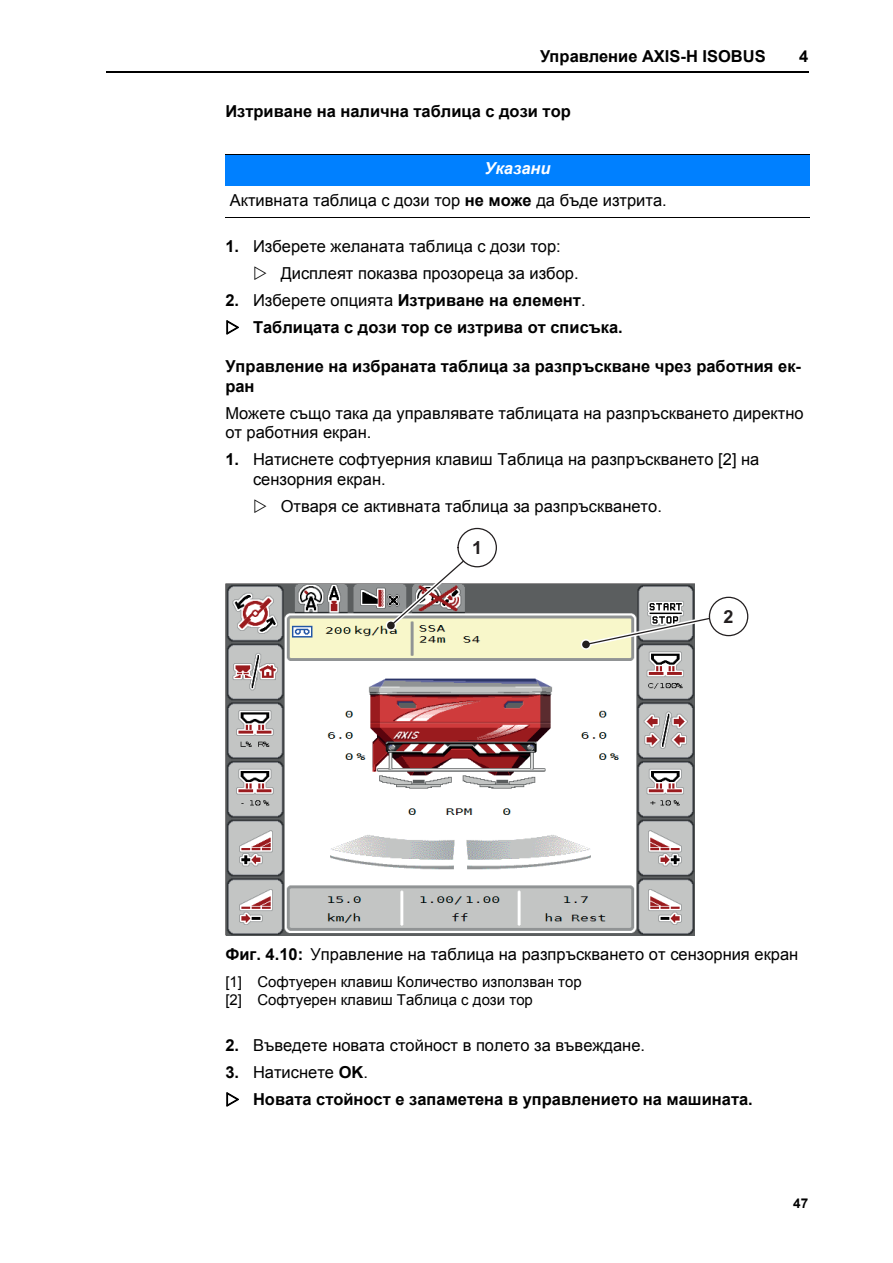
<style>
.page{position:relative;width:893px;height:1263px;background:#fff}
.page>*{position:absolute;margin:0;border:0;box-sizing:border-box;transform-origin:0 0}
.t1{font:700 18px "Arial";color:#231f20}
.t2{font:16.5px/19.5px "Arial";color:#000}
.t3{font:700 16.5px/27px "Arial";color:#000}
.t4{font:15px/18px "Arial";color:#000}
.t5{font:700 13.5px "Arial";color:#000}
.s1{font-weight:700;font-style:italic;color:#fff}
.s2{font-weight:700}
.s3{font-weight:400}
</style>
<div class="page">
<hr style="left:106px;top:72px;width:702px;height:1px;background:#000">
<div style="left:225px;top:154px;width:584px;height:32px;background:#0080ff"></div>
<hr style="left:225px;top:154px;width:584px;height:1px;background:#000">
<hr style="left:225px;top:217px;width:584px;height:1px;background:#000">
<img style="left:226px;top:584px;width:468px;height:351px">
<div style="left:439px;top:730px;width:37px;height:9px;background:#9a1b1e"></div>
<svg style="left:385px;top:555px;width:86px;height:76px"></svg>
<div style="left:458px;top:528px;width:38px;height:39px;background:#fff;border-radius:50%"></div>
<div style="left:457px;top:528px;width:40px;height:39px;border:1px solid #231f20;border-radius:50%"></div>
<svg style="left:580px;top:609px;width:155px;height:41px"></svg>
<svg style="left:581px;top:640px;width:9px;height:9px"></svg>
<div style="left:709px;top:597px;width:38px;height:39px;background:#fff;border-radius:50%"></div>
<div style="left:708px;top:597px;width:40px;height:39px;border:1px solid #231f20;border-radius:50%"></div>
<p class="t3" style="left:540px;top:43px;width:227px">Управление AXIS-H ISOBUS</p>
<p class="t3" style="left:225px;top:98px;width:347px">Изтриване на налична таблица с дози тор</p>
<p class="t2" style="left:230px;top:153px;width:438px;line-height:31.5px;text-indent:255px"><span class="s1">Указани<br></span>Активната таблица с дози тор <span class="s2">не може</span> да бъде изтрита.</p>
<p class="t3" style="left:799px;top:43px;width:11px">4</p>
<p class="t2" style="left:281px;top:233px;width:299px;line-height:27px;text-indent:-55px"><span class="s2">1.</span> Изберете желаната таблица с дози тор:<br>Дисплеят показва прозореца за избор.</p>
<p class="t3" style="left:253px;top:287px;width:371px;text-indent:-28px">2. <span class="s3">Изберете опцията</span> Изтриване на елемент<span class="s3">.<br></span>Таблицата с дози тор се изтрива от списъка.</p>
<p class="t3" style="left:225px;top:357px;width:577px;line-height:19.5px">Управление на избраната таблица за разпръскване чрез работния ек&shy;ран</p>
<p class="t2" style="left:225px;top:403px;width:579px">Можете също така да управлявате таблицата на разпръскването директно от работния екран.</p>
<p class="t2" style="left:253px;top:450px;width:508px;text-indent:-28px"><span class="s2">1.</span> Натиснете софтуерния клавиш Таблица на разпръскването [2] на сензорния екран.</p>
<p class="t2" style="left:281px;top:496px;width:383px">Отваря се активната таблица за разпръскването.</p>
<p class="t1" style="left:472px;top:538px;width:12px">1</p>
<p class="t1" style="left:723px;top:606px;width:12px">2</p>
<p class="t2" style="left:225px;top:944px;width:574px"><span class="s2">Фиг. 4.10:</span> Управление на таблица на разпръскването от сензорния екран</p>
<p class="t4" style="left:225px;top:973px;width:358px">[1] Софтуерен клавиш Количество използван тор [2] Софтуерен клавиш Таблица с дози тор</p>
<p class="t2" style="left:225px;top:1036px;width:421px"><span class="s2">2.</span> Въведете новата стойност в полето за въвеждане.</p>
<p class="t3" style="left:253px;top:1059px;width:501px;text-indent:-28px">3. <span class="s3">Натиснете</span> OK<span class="s3">.<br></span>Новата стойност е запаметена в управлението на машината.</p>
<p class="t5" style="left:793px;top:1196px;width:16px">47</p>
</div>
